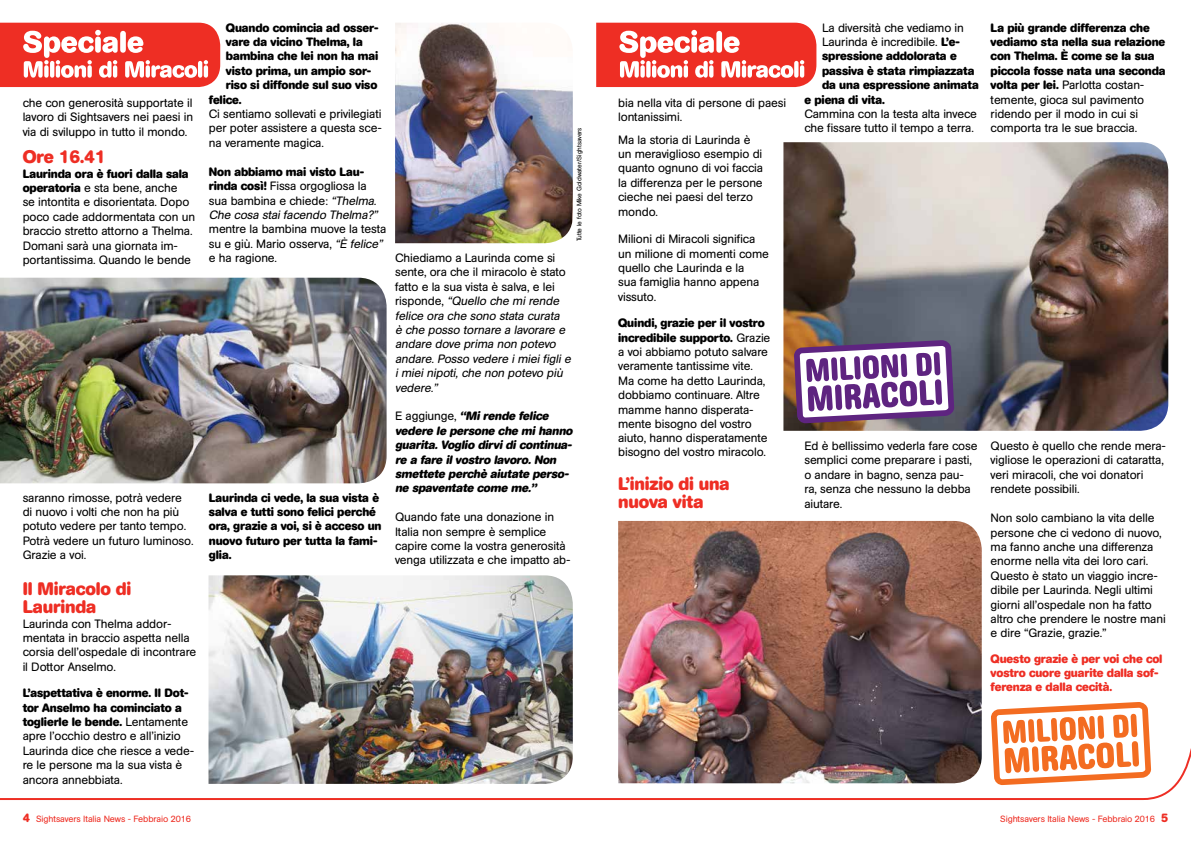
<style>
.page{position:relative;width:1191px;height:842px;background:#fff}
.page>*{position:absolute;margin:0;border:0;box-sizing:border-box;transform-origin:0 0}
.t1{font:700 18px/18px "AG Book Rounded";letter-spacing:-.01em;color:#ee2e24}
.t2{font:12px/14.4px "AG Book Rounded";letter-spacing:-.01em;color:#000}
.t3{font:700 12px/14.4px "AG Book Rounded";letter-spacing:-.01em;color:#000}
.t4{font:italic 12px/14.4px "AG Book Rounded";color:#000}
.t5{font:italic 700 12px/14.4px "AG Book Rounded";color:#000}
.t6{font:700 12px/14.4px "AG Book Rounded";letter-spacing:-.01em;color:#ee2e24}
.t7{font:9px "AG Book Rounded";letter-spacing:-.01em;color:#ee2e24}
.t8{font:6.5px "AG Book Rounded";letter-spacing:-.01em;color:#000}
.s1{font-weight:700}
.s2{font-style:italic}
.s3{font-style:normal}
.s4{font-weight:400;font-style:normal}
.s5{font-weight:400}
.s6{font-weight:700;font-size:12px}
</style>
<div class="page">
<img style="left:395px;top:23px;width:178px;height:221px">
<img style="left:208px;top:575px;width:365px;height:172px">
<img style="left:0;top:747px;width:1191px;height:53px">
<img style="left:618px;top:521px;width:363px;height:263px">
<img style="left:0;top:278px;width:386px;height:206px">
<svg style="left:0;top:23px;width:220px;height:64px"></svg>
<svg style="left:596px;top:23px;width:220px;height:64px"></svg>
<img style="left:783px;top:142px;width:385px;height:289px">
<svg style="left:794px;top:340px;width:160px;height:83px"></svg>
<svg style="left:990px;top:702px;width:161px;height:83px"></svg>
<p class="t2" style="left:23px;top:96px;width:172px;text-align:justify">che con generosità supportate il lavoro di Sightsavers nei paesi in via di sviluppo in tutto il mondo.</p>
<h1 class="t1" style="left:23px;top:148px;width:84px">Ore 16.41</h1>
<p class="t2" style="left:23px;top:166px;width:174px"><span class="s1">Laurinda ora è fuori dalla sala operatoria</span> e sta bene, anche<br>se intontita e disorientata. Dopo poco cade addormentata con un braccio stretto attorno a Thelma.<br>Domani sarà una giornata im&shy;portantissima. Quando le bende</p>
<p class="t2" style="left:23px;top:490px;width:172px">saranno rimosse, potrà vedere di nuovo i volti che non ha più potuto vedere per tanto tempo.<br>Potrà vedere un futuro luminoso.<br>Grazie a voi.</p>
<h1 class="t1" style="left:23px;top:580px;width:110px">Il Miracolo di<br>Laurinda</h1>
<p class="t2" style="left:23px;top:616px;width:175px">Laurinda con Thelma addor&shy;mentata in braccio aspetta nella corsia dell’ospedale di incontrare il Dottor Anselmo.</p>
<p class="t2" style="left:23px;top:686px;width:173px"><span class="s1">L’aspettativa è enorme. Il Dot&shy;tor Anselmo ha cominciato a toglierle le bende.</span> Lentamente apre l’occhio destro e all’inizio<br>Laurinda dice che riesce a vede&shy;re le persone ma la sua vista è ancora annebbiata.</p>
<p class="t3" style="left:226px;top:20px;width:154px">Quando comincia ad osser-</p>
<p class="t3" style="left:226px;top:35px;width:138px">vare da vicino Thelma, la</p>
<p class="t3" style="left:226px;top:49px;width:154px">bambina che lei non ha mai</p>
<p class="t3" style="left:226px;top:64px;width:147px">visto prima, un ampio sor-</p>
<p class="t3" style="left:226px;top:78px;width:153px">riso si diffonde sul suo viso</p>
<p class="t3" style="left:209px;top:92px;width:34px">felice.</p>
<p class="t2" style="left:209px;top:107px;width:174px;text-align:justify">Ci sentiamo sollevati e privilegiati per poter assistere a questa sce&shy;na veramente magica.</p>
<p class="t2" style="left:209px;top:164px;width:173px"><span class="s1">Non abbiamo mai visto Lau&shy;rinda così!</span> Fissa orgogliosa la sua bambina e chiede: <span class="s2">“Thelma.<br>Che cosa stai facendo Thelma?”</span></p>
<p class="t2" style="left:209px;top:222px;width:179px">mentre la bambina muove la testa su e giù. Mario osserva, <span class="s2">“È felice” </span>e ha ragione.</p>
<p class="t3" style="left:209px;top:490px;width:174px">Laurinda ci vede, la sua vista è salva e tutti sono felici perché ora, grazie a voi, si è acceso un nuovo futuro per tutta la fami&shy;glia.</p>
<p class="t2" style="left:618px;top:96px;width:169px">bia nella vita di persone di paesi lontanissimi.</p>
<p class="t8" style="left:575px;top:241px;width:116px;rotate:-90deg">Tutte le foto Mike Goldwater/Sightsavers</p>
<p class="t2" style="left:618px;top:132px;width:146px">Ma la storia di Laurinda è un meraviglioso esempio di quanto ognuno di voi faccia la differenza per le persone cieche nei paesi del terzo mondo.</p>
<p class="t2" style="left:618px;top:232px;width:152px">Milioni di Miracoli significa un milione di momenti come quello che Laurinda e la<br>sua famiglia hanno appena vissuto.</p>
<p class="t2" style="left:618px;top:316px;width:154px"><span class="s1">Quindi, grazie per il vostro incredibile supporto.</span> Grazie a voi abbiamo potuto salvare veramente tantissime vite.<br>Ma come ha detto Laurinda, dobbiamo continuare. Altre mamme hanno disperata&shy;mente bisogno del vostro aiuto, hanno disperatamente bisogno del vostro miracolo.</p>
<h1 class="t1" style="left:618px;top:474px;width:113px">L’inizio di una nuova vita</h1>
<p class="t4" style="left:395px;top:251px;width:180px"><span class="s3">Chiediamo a Laurinda come si sente, ora che il miracolo è stato fatto e la sua vista è salva, e lei<br>r i s p o n d e ,</span> “Quello che mi rende felice ora che sono stata curata è che posso tornare a lavorare e andare dove prima non potevo andare. Posso vedere i miei figli e i miei nipoti, che non potevo più vedere.”</p>
<p class="t5" style="left:395px;top:409px;width:181px"><span class="s4">E a g g i u n g e ,</span> “Mi rende felice vedere le persone che mi hanno guarita. Voglio dirvi di continua&shy;re a fare il vostro lavoro. Non smettete perchè aiutate perso&shy;ne spaventate come me.”</p>
<p class="t2" style="left:395px;top:510px;width:177px">Quando fate una donazione in<br>Italia non sempre è semplice capire come la vostra generosità venga utilizzata e che impatto ab-</p>
<p class="t2" style="left:822px;top:20px;width:143px">La diversità che vediamo in</p>
<p class="t2" style="left:822px;top:35px;width:139px">Laurinda è incredibile. <span class="s1">L’e-</span></p>
<p class="t3" style="left:822px;top:49px;width:136px">spressione addolorata e</p>
<p class="t3" style="left:822px;top:64px;width:154px">passiva è stata rimpiazzata</p>
<p class="t3" style="left:822px;top:78px;width:158px">da una espressione animata</p>
<p class="t3" style="left:804px;top:92px;width:82px">e piena di vita.</p>
<p class="t2" style="left:804px;top:107px;width:174px">Cammina con la testa alta invece che fissare tutto il tempo a terra.</p>
<p class="t3" style="left:990px;top:20px;width:176px">La più grande differenza che vediamo sta nella sua relazione con Thelma. È come se la sua piccola fosse nata una seconda volta per lei. <span class="s5">Parlotta costan&shy;temente, gioca sul pavimento ridendo per il modo in cui si comporta tra le sue braccia.</span></p>
<p class="t2" style="left:804px;top:439px;width:175px">Ed è bellissimo vederla fare cose semplici come preparare i pasti, o andare in bagno, senza pau&shy;ra, senza che nessuno la debba aiutare.</p>
<p class="t2" style="left:990px;top:439px;width:177px">Questo è quello che rende mera&shy;vigliose le operazioni di cataratta, veri miracoli, che voi donatori rendete possibili.</p>
<p class="t2" style="left:990px;top:511px;width:177px">Non solo cambiano la vita delle persone che ci vedono di nuovo, ma fanno anche una differenza enorme nella vita dei loro cari.<br>Questo è stato un viaggio incre&shy;dibile per Laurinda. Negli ultimi giorni all’ospedale non ha fatto altro che prendere le nostre mani e dire “Grazie, grazie.”</p>
<p class="t6" style="left:990px;top:651px;width:173px">Questo grazie è per voi che col vostro cuore guarite dalla sof&shy;ferenza e dalla cecità.</p>
<p class="t7" style="left:23px;top:814px;width:170px"><span class="s6">4</span> Sightsavers Italia News - Febbraio 2016</p>
<p class="t7" style="left:1000px;top:813px;width:170px">Sightsavers Italia News - Febbraio 2016 <span class="s6">5</span></p>
</div>
